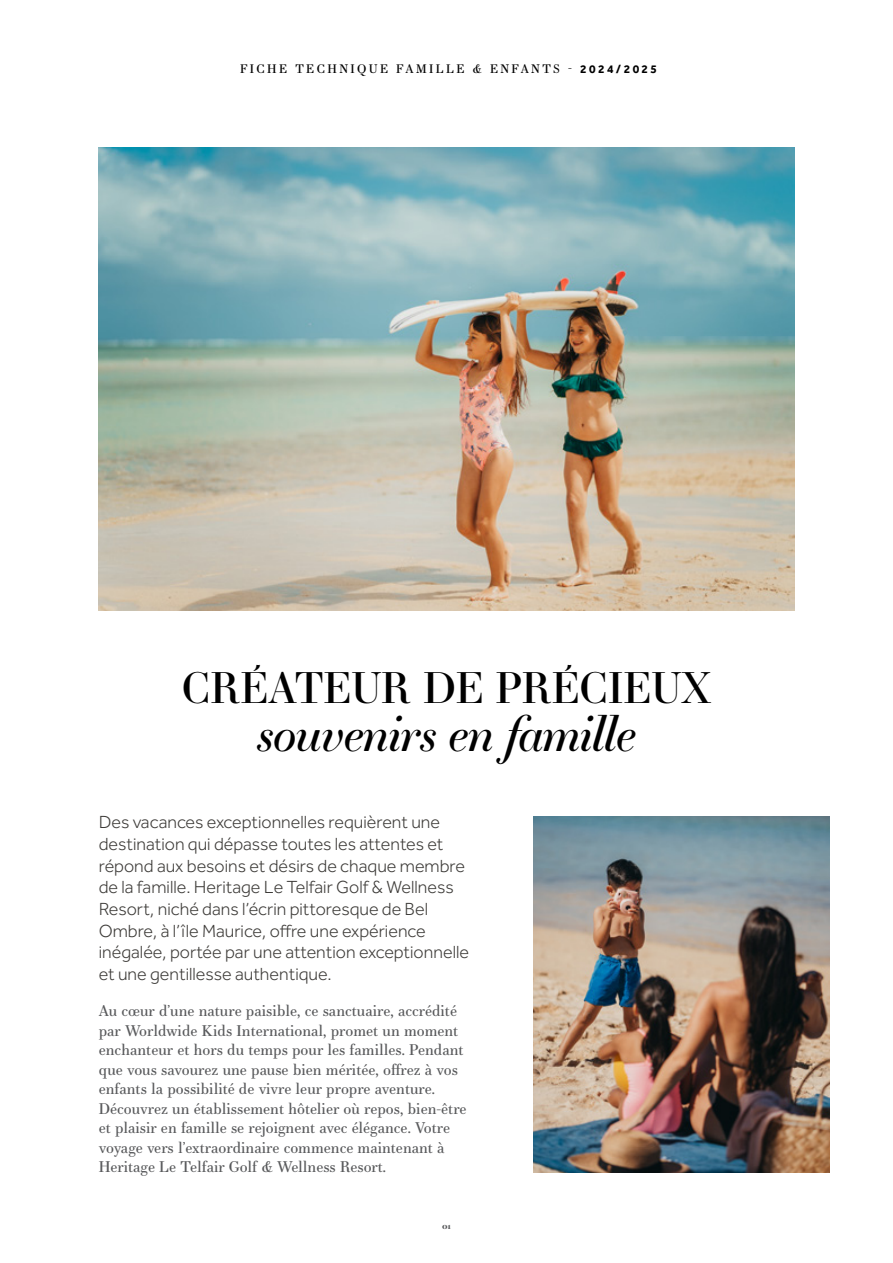
<style>
.page{position:relative;width:893px;height:1263px;background:#fff}
.page>*{position:absolute;margin:0;border:0;box-sizing:border-box;transform-origin:0 0}
.t1{font:italic 48px "Essonnes Display";letter-spacing:-.025em;color:#000}
.t2{font:42px "Essonnes Display";color:#000}
.t3{font:300 18px/21.6px "Effra CC";color:#3b3936}
.t4{font:15px/19.5px "Essonnes Text";color:#58595b}
.t5{font:12px "Essonnes Text";letter-spacing:.2em;color:#000}
.t6{font:700 9px "Essonnes Text";color:#58595b}
.s1{font-family:"Effra";font-weight:700}
</style>
<div class="page">
<img style="left:99px;top:147px;width:695px;height:464px">
<img style="left:533px;top:816px;width:296px;height:356px">
<p class="t5" style="left:240px;top:60px;width:418px">FICHE TECHNIQUE FAMILLE &amp; ENFANTS - <span class="s1">2024/2025</span></p>
<h2 class="t2" style="left:182px;top:659px;width:531px">CRÉATEUR DE PRÉCIEUX</h2>
<h1 class="t1" style="left:256px;top:699px;width:382px">souvenirs en famille</h1>
<p class="t3" style="left:99px;top:813px;width:372px">Des vacances exceptionnelles requièrent une destination qui dépasse toutes les attentes et répond aux besoins et désirs de chaque membre de la famille. Heritage Le Telfair Golf &amp; Wellness Resort, niché dans l’écrin pittoresque de Bel Ombre, à l’île Maurice, offre une expérience inégalée, portée par une attention exceptionnelle et une gentillesse authentique.</p>
<p class="t4" style="left:99px;top:1001px;width:369px">Au cœur d’une nature paisible, ce sanctuaire, accrédité par Worldwide Kids International, promet un moment enchanteur et hors du temps pour les familles. Pendant que vous savourez une pause bien méritée, offrez à vos enfants la possibilité de vivre leur propre aventure.<br>Découvrez un établissement hôtelier où repos, bien-être et plaisir en famille se rejoignent avec élégance. Votre voyage vers l’extraordinaire commence maintenant à Heritage Le Telfair Golf &amp; Wellness Resort.</p>
<p class="t6" style="left:442px;top:1219px;width:10px">01</p>
</div>
